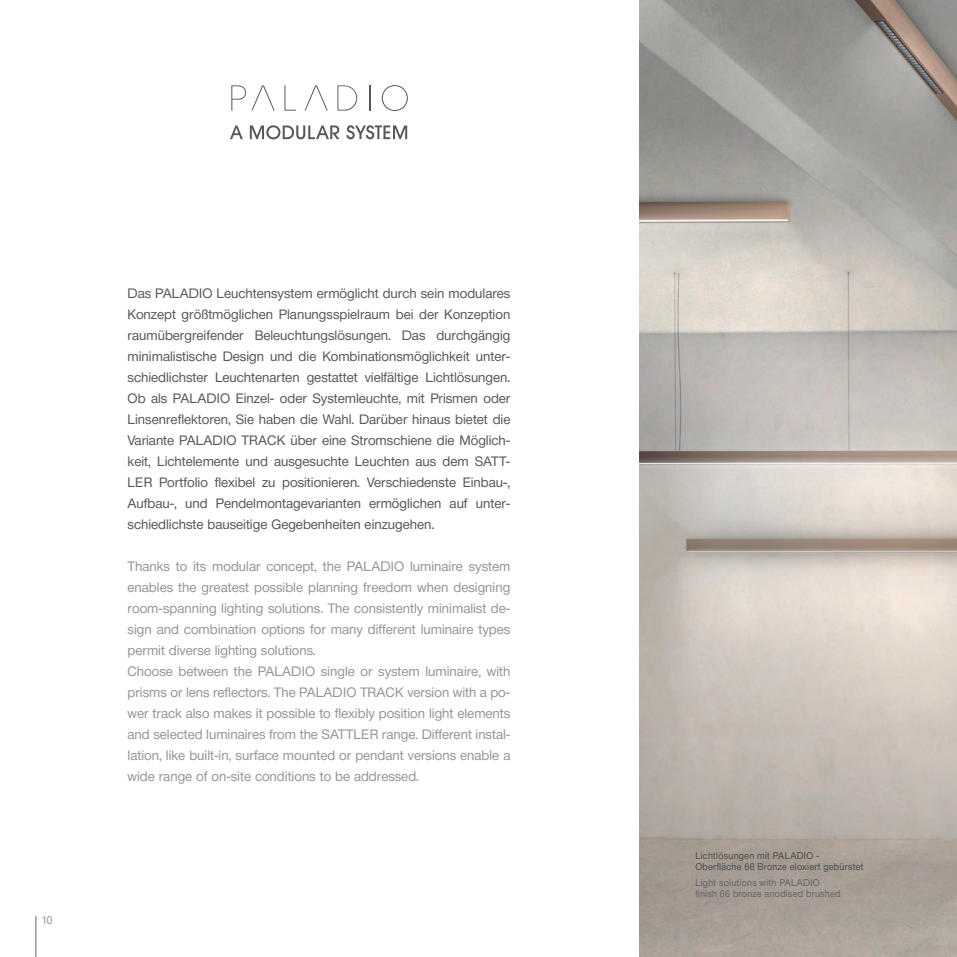
<style>
.page{position:relative;width:957px;height:957px;background:#fff}
.page>*{position:absolute;margin:0;border:0;box-sizing:border-box;transform-origin:0 0}
.t1{font:13.5px/21px "Neue Helvetica BQ";color:#57585a;text-align:justify}
.t2{font:13.5px/21px "Neue Helvetica BQ";color:#939598}
.t3{font:11.25px "Neue Helvetica BQ";color:#939598;scale:.9 1}
.t4{font:9.6px/11.2px "Neue Helvetica BQ";letter-spacing:.03em;color:#4b4c4d;scale:.95 1}
.t5{font:9.6px/11.2px "Neue Helvetica BQ";letter-spacing:.03em;color:#636366;scale:.95 1}
</style>
<div class="page">
<img style="left:639px;top:0;width:318px;height:957px">
<svg style="left:230px;top:125px;width:177px;height:14px"></svg>
<svg style="left:284px;top:85px;width:12px;height:26px"></svg>
<svg style="left:304px;top:85px;width:24px;height:26px"></svg>
<svg style="left:337px;top:85px;width:20px;height:26px"></svg>
<svg style="left:369px;top:85px;width:1px;height:26px"></svg>
<svg style="left:382px;top:85px;width:26px;height:26px"></svg>
<svg style="left:231px;top:85px;width:44px;height:26px"></svg>
<hr style="left:36px;top:916px;width:1px;height:41px;background:#636366">
<p class="t3" style="left:42px;top:913px;width:13px">10</p>
<p class="t1" style="left:128px;top:283px;width:384px">Das PALADIO Leuchtensystem ermöglicht durch sein modulares Konzept größtmöglichen Planungsspielraum bei der Konzeption raumübergreifender Beleuchtungslösungen. Das durchgängig minimalistische Design und die Kombinationsmöglichkeit unter&shy;schiedlichster Leuchtenarten gestattet vielfältige Lichtlösungen.<br>Ob als PALADIO Einzel- oder Systemleuchte, mit Prismen oder Linsenreflektoren, Sie haben die Wahl. Darüber hinaus bietet die Variante PALADIO TRACK über eine Stromschiene die Möglich&shy;keit, Lichtelemente und ausgesuchte Leuchten aus dem SATT-LER Portfolio flexibel zu positionieren. Verschiedenste Einbau-, Aufbau-, und Pendelmontagevarianten ermöglichen auf unter&shy;schiedlichste bauseitige Gegebenheiten einzugehen.</p>
<p class="t2" style="left:128px;top:556px;width:384px">Thanks to its modular concept, the PALADIO luminaire system enables the greatest possible planning freedom when designing room-spanning lighting solutions. The consistently minimalist de&shy;sign and combination options for many different luminaire types permit diverse lighting solutions.<br>Choose between the PALADIO single or system luminaire, with prisms or lens reflectors. The PALADIO TRACK version with a po&shy;wer track also makes it possible to flexibly position light elements and selected luminaires from the SATTLER range. Different instal&shy;lation, like built-in, surface mounted or pendant versions enable a wide range of on-site conditions to be addressed.</p>
<p class="t4" style="left:695px;top:850px;width:178px">Lichtlösungen mit PALADIO -<br>Oberfläche 66 Bronze eloxiert gebürstet</p>
<p class="t5" style="left:695px;top:877px;width:154px">Light solutions with PALADIO finish 66 bronze anodised brushed</p>
</div>
